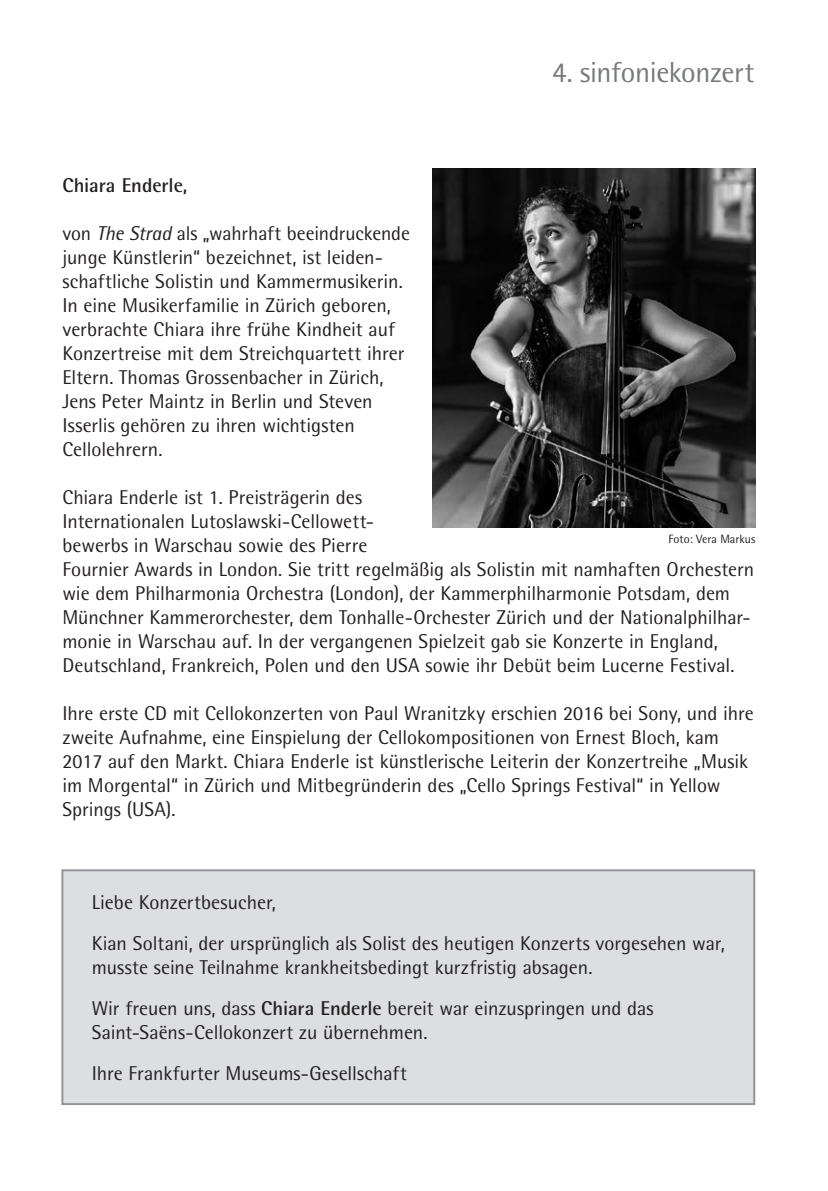
<style>
.page{position:relative;width:828px;height:1191px;background:#fff}
.page>*{position:absolute;margin:0;border:0;box-sizing:border-box;transform-origin:0 0}
.t1{font:29px "Rotis Semi Sans";letter-spacing:-.015em;color:#76787b}
.t2{font:20px/24px "Rotis Semi Sans";color:#231f20}
.t3{font:700 20px "Rotis Semi Sans";color:#231f20}
.t4{font:12px "Rotis Semi Sans";color:#231f20}
.s1{font-style:italic}
.s2{font-weight:700}
</style>
<div class="page">
<div style="left:62px;top:870px;width:692px;height:234px;background:#dddee0"></div>
<div style="left:61px;top:869px;width:694px;height:236px;border:2px solid #939598"></div>
<img style="left:433px;top:169px;width:322px;height:358px">
<h1 class="t1" style="left:552px;top:55px;width:204px">4. sinfoniekonzert</h1>
<p class="t3" style="left:62px;top:173px;width:126px">Chiara Enderle,</p>
<p class="t2" style="left:62px;top:221px;width:349px">von <span class="s1">The Strad</span> als „wahrhaft beeindruckende junge Künstlerin“ bezeichnet, ist leiden&shy;schaftliche Solistin und Kammermusikerin.<br>In eine Musikerfamilie in Zürich geboren, verbrachte Chiara ihre frühe Kindheit auf Konzertreise mit dem Streichquartett ihrer Eltern. Thomas Grossenbacher in Zürich, Jens Peter Maintz in Berlin und Steven Isserlis gehören zu ihren wichtigsten Cellolehrern.</p>
<p class="t2" style="left:62px;top:485px;width:693px">Chiara Enderle ist 1. Preisträgerin des<br>Internationalen Lutoslawski-Cellowett-<br>bewerbs in Warschau sowie des Pierre<br>Fournier Awards in London. Sie tritt regelmäßig als Solistin mit namhaften Orchestern wie dem Philharmonia Orchestra (London), der Kammerphilharmonie Potsdam, dem Münchner Kammerorchester, dem Tonhalle-Orchester Zürich und der Nationalphilhar&shy;monie in Warschau auf. In der vergangenen Spielzeit gab sie Konzerte in England, Deutschland, Frankreich, Polen und den USA sowie ihr Debüt beim Lucerne Festival.</p>
<p class="t2" style="left:62px;top:701px;width:693px">Ihre erste CD mit Cellokonzerten von Paul Wranitzky erschien 2016 bei Sony, und ihre zweite Aufnahme, eine Einspielung der Cellokompositionen von Ernest Bloch, kam 2017 auf den Markt. Chiara Enderle ist künstlerische Leiterin der Konzertreihe „Musik im Morgental“ in Zürich und Mitbegründerin des „Cello Springs Festival“ in Yellow Springs (USA).</p>
<p class="t4" style="left:668px;top:531px;width:88px">Foto: Vera Markus</p>
<p class="t2" style="left:92px;top:882px;width:634px;line-height:41px">Liebe Konzertbesucher,<br>Kian Soltani, der ursprünglich als Solist des heutigen Konzerts vorgesehen war,</p>
<p class="t2" style="left:92px;top:947px;width:563px;line-height:41px">musste seine Teilnahme krankheitsbedingt kurzfristig absagen.<br>Wir freuen uns, dass <span class="s2">Chiara Enderle</span> bereit war einzuspringen und das</p>
<p class="t2" style="left:92px;top:1012px;width:337px;line-height:41px">Saint-Saëns-Cellokonzert zu übernehmen.<br>Ihre Frankfurter Museums-Gesellschaft</p>
</div>
